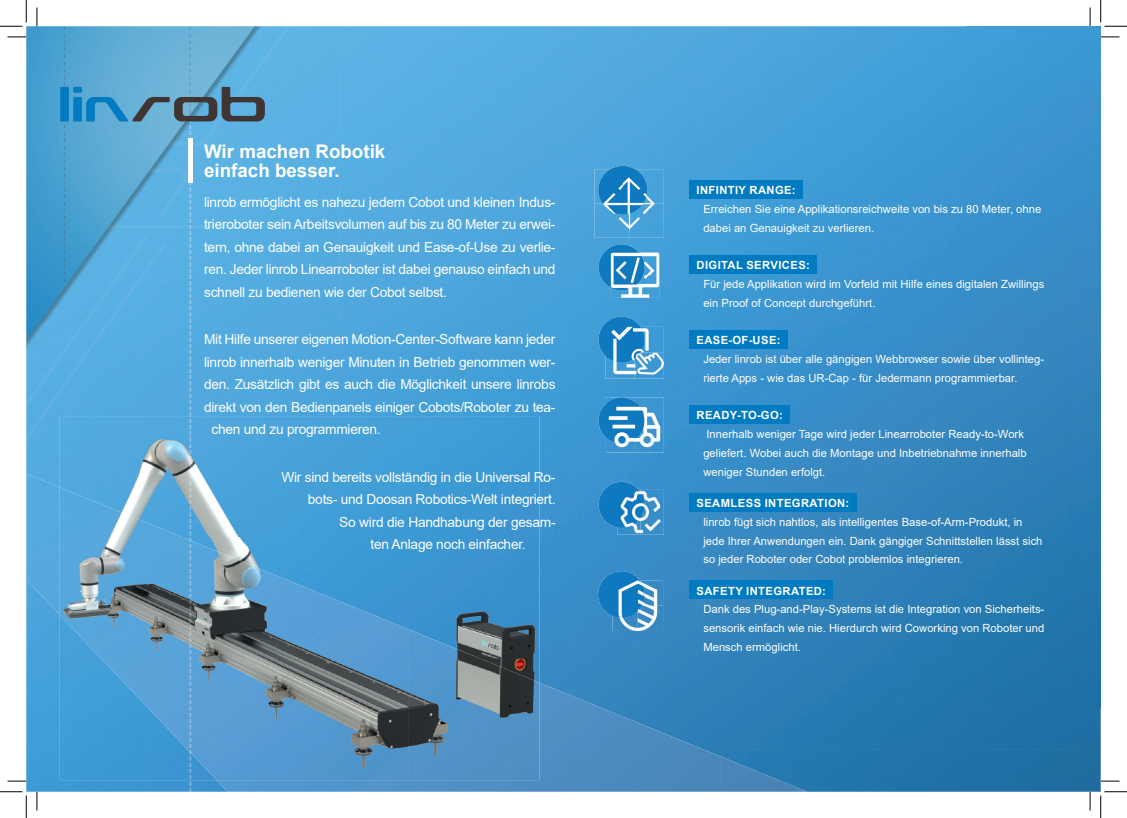
<style>
.page{position:relative;width:1127px;height:818px;background:#fff}
.page>*{position:absolute;margin:0;border:0;box-sizing:border-box;transform-origin:0 0}
.t1{font:700 18.75px/18.8px "Arial";color:#fff}
.t2{font:13.75px/22.5px "Arial";letter-spacing:-.02em;color:#fff;text-align:justify}
.t3{font:11.25px/18.8px "Arial";color:#fff}
.t4{font:700 11.25px "Arial";letter-spacing:.035em;color:#fff}
</style>
<div class="page">
<img style="left:26px;top:26px;width:939px;height:298px">
<img style="left:965px;top:26px;width:135px;height:680px">
<img style="left:26px;top:324px;width:581px;height:127px">
<img style="left:607px;top:324px;width:359px;height:85px">
<img style="left:653px;top:409px;width:313px;height:297px">
<img style="left:26px;top:451px;width:33px;height:23px">
<img style="left:539px;top:451px;width:114px;height:255px">
<div style="left:26px;top:614px;width:44px;height:178px;background:#439fd8"></div>
<img style="left:634px;top:706px;width:466px;height:43px">
<img style="left:70px;top:780px;width:146px;height:12px">
<img style="left:720px;top:749px;width:380px;height:43px">
<img style="left:26px;top:474px;width:33px;height:140px">
<img style="left:503px;top:683px;width:131px;height:109px">
<img style="left:633px;top:721px;width:87px;height:71px">
<img style="left:216px;top:780px;width:287px;height:12px">
<img style="left:720px;top:756px;width:86px;height:36px">
<div style="left:598px;top:166px;width:49px;height:48px;background:#0e79bf;border-radius:50%"></div>
<img style="left:594px;top:170px;width:4px;height:34px">
<img style="left:647px;top:170px;width:16px;height:34px">
<img style="left:594px;top:204px;width:69px;height:34px">
<img style="left:598px;top:170px;width:49px;height:44px">
<div style="left:598px;top:244px;width:46px;height:46px;background:#0e79bf;border-radius:50%"></div>
<img style="left:644px;top:252px;width:15px;height:23px">
<img style="left:610px;top:290px;width:25px;height:8px">
<img style="left:635px;top:275px;width:24px;height:23px">
<img style="left:610px;top:252px;width:34px;height:38px">
<div style="left:598px;top:317px;width:46px;height:45px;background:#0e79bf;border-radius:50%"></div>
<img style="left:644px;top:327px;width:19px;height:26px">
<img style="left:605px;top:362px;width:29px;height:17px">
<img style="left:634px;top:353px;width:29px;height:26px">
<img style="left:605px;top:327px;width:39px;height:35px">
<div style="left:598px;top:398px;width:46px;height:45px;background:#0e79bf;border-radius:50%"></div>
<img style="left:634px;top:398px;width:29px;height:54px">
<img style="left:605px;top:443px;width:29px;height:9px">
<img style="left:605px;top:398px;width:39px;height:45px">
<div style="left:598px;top:482px;width:46px;height:46px;background:#0e79bf;border-radius:50%"></div>
<img style="left:617px;top:490px;width:46px;height:45px">
<img style="left:617px;top:490px;width:27px;height:38px">
<svg style="left:598px;top:571px;width:46px;height:47px"></svg>
<img style="left:644px;top:580px;width:19px;height:26px">
<img style="left:612px;top:618px;width:25px;height:13px">
<img style="left:637px;top:606px;width:26px;height:25px">
<img style="left:612px;top:580px;width:32px;height:38px">
<img style="left:59px;top:416px;width:480px;height:121px">
<div style="left:191px;top:537px;width:348px;height:40px;background:#3c98d2"></div>
<div style="left:59px;top:697px;width:43px;height:83px;background:#3f9cd5"></div>
<div style="left:409px;top:577px;width:130px;height:41px;background:#3791cc"></div>
<img style="left:409px;top:618px;width:130px;height:40px">
<div style="left:102px;top:697px;width:44px;height:83px;background:#3c99d4"></div>
<img style="left:496px;top:658px;width:43px;height:7px">
<div style="left:146px;top:739px;width:44px;height:41px;background:#3b96d2"></div>
<img style="left:59px;top:487px;width:131px;height:210px">
<img style="left:191px;top:541px;width:87px;height:239px">
<img style="left:277px;top:576px;width:132px;height:204px">
<img style="left:408px;top:629px;width:88px;height:151px">
<img style="left:495px;top:665px;width:44px;height:115px">
<img style="left:137px;top:696px;width:53px;height:43px">
<img style="left:177px;top:738px;width:13px;height:14px">
<img style="left:190px;top:121px;width:1px;height:671px">
<img style="left:190px;top:416px;width:1px;height:332px">
<svg style="left:190px;top:750px;width:1px;height:29px"></svg>
<svg style="left:86px;top:87px;width:179px;height:34px;background:#528aa8"></svg>
<div style="left:73px;top:87px;width:9px;height:6px;background:#007ac0"></div>
<div style="left:60px;top:87px;width:9px;height:34px;background:#007ac0"></div>
<div style="left:73px;top:97px;width:9px;height:24px;background:#007ac0"></div>
<div style="left:689px;top:180px;width:113px;height:19px;background:#007ac0"></div>
<div style="left:689px;top:255px;width:127px;height:19px;background:#007ac0"></div>
<div style="left:689px;top:330px;width:98px;height:19px;background:#007ac0"></div>
<div style="left:689px;top:405px;width:100px;height:19px;background:#007ac0"></div>
<div style="left:689px;top:493px;width:167px;height:18px;background:#007ac0"></div>
<div style="left:689px;top:580px;width:143px;height:19px;background:#007ac0"></div>
<div style="left:188px;top:138px;width:5px;height:45px;background:#fff"></div>
<svg style="left:8px;top:36px;width:18px;height:2px"></svg>
<svg style="left:1100px;top:36px;width:19px;height:2px"></svg>
<svg style="left:8px;top:780px;width:18px;height:2px"></svg>
<svg style="left:1100px;top:780px;width:19px;height:2px"></svg>
<svg style="left:36px;top:7px;width:2px;height:19px"></svg>
<svg style="left:36px;top:792px;width:2px;height:18px"></svg>
<svg style="left:1089px;top:7px;width:1px;height:19px"></svg>
<svg style="left:1089px;top:792px;width:1px;height:18px"></svg>
<svg style="left:0;top:0;width:27px;height:27px"></svg>
<svg style="left:0;top:791px;width:27px;height:27px"></svg>
<svg style="left:1100px;top:0;width:26px;height:27px"></svg>
<svg style="left:1100px;top:791px;width:26px;height:27px"></svg>
<h1 class="t1" style="left:204px;top:142px;width:183px">Wir machen Robotik einfach besser.</h1>
<p class="t2" style="left:204px;top:191px;width:353px">linrob ermöglicht es nahezu jedem Cobot und kleinen Indus&shy;trieroboter sein Arbeitsvolumen auf bis zu 80 Meter zu erwei&shy;tern, ohne dabei an Genauigkeit und Ease-of-Use zu verlie&shy;ren. Jeder linrob Linearroboter ist dabei genauso einfach und schnell zu bedienen wie der Cobot selbst.</p>
<p class="t2" style="left:204px;top:328px;width:353px">Mit Hilfe unserer eigenen Motion-Center-Software kann jeder</p>
<p class="t2" style="left:204px;top:351px;width:353px">linrob innerhalb weniger Minuten in Betrieb genommen wer-</p>
<p class="t2" style="left:204px;top:373px;width:353px">den. Zusätzlich gibt es auch die Möglichkeit unsere linrobs</p>
<p class="t2" style="left:204px;top:396px;width:353px">direkt von den Bedienpanels einiger Cobots/Roboter zu tea-</p>
<p class="t2" style="left:211px;top:418px;width:170px">chen und zu programmieren.</p>
<p class="t2" style="left:281px;top:466px;width:275px">Wir sind bereits vollständig in die Universal Ro-</p>
<p class="t2" style="left:308px;top:488px;width:249px">bots- und Doosan Robotics-Welt integriert.</p>
<p class="t2" style="left:339px;top:511px;width:218px">So wird die Handhabung der gesam-</p>
<p class="t2" style="left:370px;top:533px;width:157px">ten Anlage noch einfacher.</p>
<p class="t4" style="left:696px;top:182px;width:101px">INFINTIY RANGE:</p>
<p class="t3" style="left:703px;top:200px;width:339px">Erreichen Sie eine Applikationsreichweite von bis zu 80 Meter, ohne dabei an Genauigkeit zu verlieren.</p>
<p class="t4" style="left:696px;top:258px;width:115px">DIGITAL SERVICES:</p>
<p class="t3" style="left:703px;top:275px;width:342px">Für jede Applikation wird im Vorfeld mit Hilfe eines digitalen Zwillings ein Proof of Concept durchgeführt.</p>
<p class="t4" style="left:696px;top:333px;width:85px">EASE-OF-USE:</p>
<p class="t3" style="left:703px;top:350px;width:342px">Jeder linrob ist über alle gängigen Webbrowser sowie über vollinteg&shy;rierte Apps - wie das UR-Cap - für Jedermann programmierbar.</p>
<p class="t4" style="left:696px;top:408px;width:88px">READY-TO-GO:</p>
<p class="t3" style="left:703px;top:425px;width:325px">Innerhalb weniger Tage wird jeder Linearroboter Ready-to-Work geliefert. Wobei auch die Montage und Inbetriebnahme innerhalb weniger Stunden erfolgt.</p>
<p class="t4" style="left:696px;top:495px;width:154px">SEAMLESS INTEGRATION:</p>
<p class="t3" style="left:703px;top:512px;width:340px">linrob fügt sich nahtlos, als intelligentes Base-of-Arm-Produkt, in jede Ihrer Anwendungen ein. Dank gängiger Schnittstellen lässt sich so jeder Roboter oder Cobot problemlos integrieren.</p>
<p class="t4" style="left:696px;top:583px;width:131px">SAFETY INTEGRATED:</p>
<p class="t3" style="left:703px;top:600px;width:342px;text-align:justify">Dank des Plug-and-Play-Systems ist die Integration von Sicherheits&shy;sensorik einfach wie nie. Hierdurch wird Coworking von Roboter und Mensch ermöglicht.</p>
</div>
